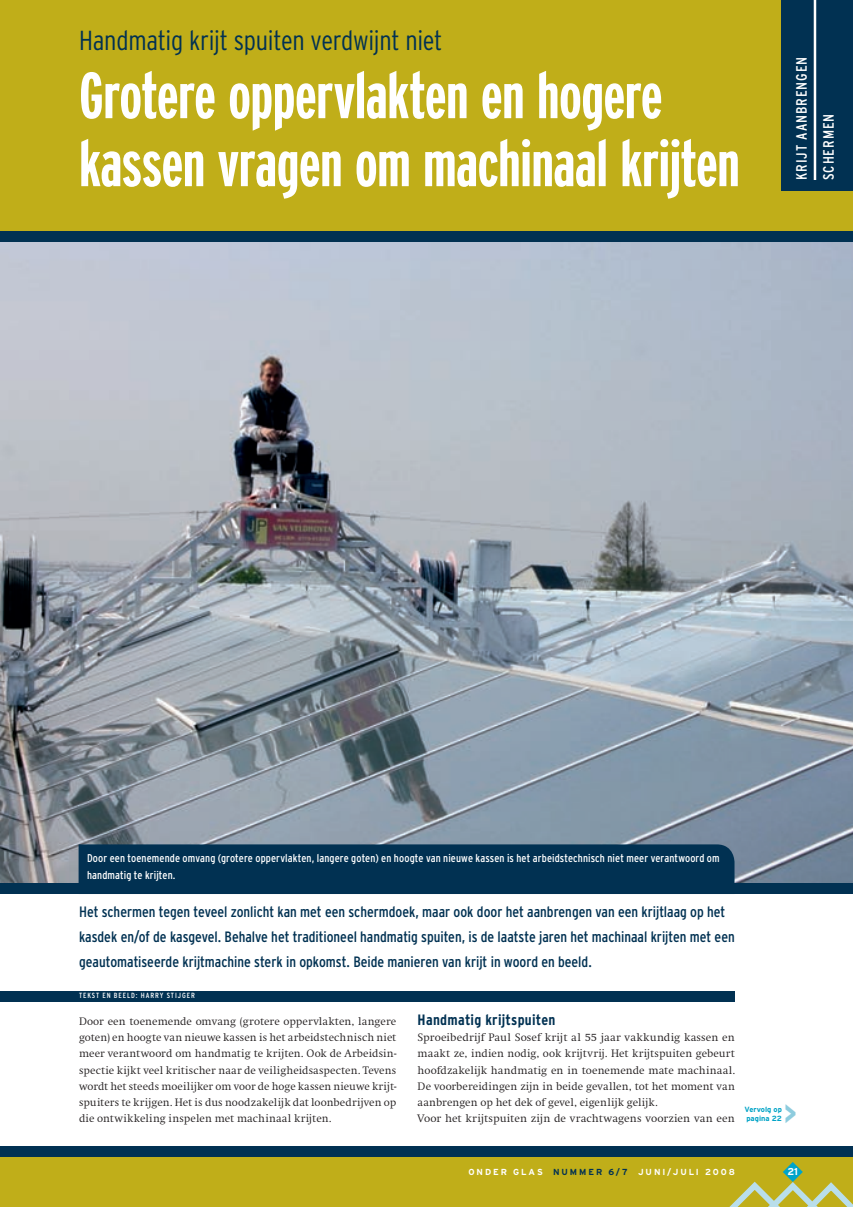
<style>
.page{position:relative;width:853px;height:1207px;background:#fff}
.page>*{position:absolute;margin:0;border:0;box-sizing:border-box;transform-origin:0 0}
.t1{font:700 extra-condensed 65px/68px "Interstate";letter-spacing:-.01em;color:#fff}
.t2{font:700 30px "Interstate";color:#8eccde}
.t3{font:300 condensed 27.5px "Interstate";letter-spacing:-.01em;color:#013152}
.t4{font:condensed 15px/25px "Interstate";color:#013152}
.t5{font:condensed 15px/27.1px "Interstate";letter-spacing:.06em;color:#fff}
.t6{font:700 condensed 15px "Interstate";letter-spacing:.015em;color:#013152}
.t7{font:300 11.25px/16.2px "Swift";letter-spacing:.01em;color:#231f20;text-align:justify}
.t8{font:condensed 11.25px/17.5px "Interstate";letter-spacing:.01em;color:#fff}
.t9{font:700 10px "Interstate";color:#fff}
.t10{font:700 8.75px "Interstate";letter-spacing:.22em;color:#fff}
.t11{font:condensed 7.5px "Interstate";letter-spacing:.12em;color:#fff}
.t12{font:700 7.5px/8.8px "Interstate";letter-spacing:-.015em;color:#00a3c6}
.s1{color:#013152}
</style>
<div class="page">
<div style="left:0;top:1146px;width:852px;height:61px;background:#c0ae19"></div>
<div style="left:0;top:0;width:852px;height:234px;background:#c0ae19"></div>
<div style="left:0;top:1146px;width:852px;height:10px;background:#013152"></div>
<img style="left:0;top:242px;width:852px;height:641px">
<div style="left:781px;top:0;width:71px;height:191px;background:#013152"></div>
<div style="left:0;top:883px;width:852px;height:11px;background:#013152"></div>
<div style="left:0;top:991px;width:734px;height:10px;background:#013152"></div>
<div style="left:79px;top:844px;width:655px;height:39px;background:#013152"></div>
<hr style="left:813px;top:0;width:3px;height:180px;background:#fff">
<div style="left:0;top:231px;width:852px;height:11px;background:#013152"></div>
<svg style="left:729px;top:1162px;width:124px;height:45px"></svg>
<h3 class="t3" style="left:79px;top:25px;width:365px">Handmatig krijt spuiten verdwijnt niet</h3>
<h1 class="t1" style="left:79px;top:61px;width:662px">Grotere oppervlakten en hogere kassen vragen om machinaal krijten</h1>
<h3 class="t5" style="left:787px;top:180px;width:125px;rotate:-90deg">KRIJT AANBRENGEN<br>SCHERMEN</h3>
<p class="t8" style="left:87px;top:849px;width:634px">Door een toenemende omvang (grotere oppervlakten, langere goten) en hoogte van nieuwe kassen is het arbeidstechnisch niet meer verantwoord om handmatig te krijten.</p>
<p class="t4" style="left:79px;top:899px;width:657px">Het schermen tegen teveel zonlicht kan met een schermdoek, maar ook door het aanbrengen van een krijtlaag op het kasdek en/of de kasgevel. Behalve het traditioneel handmatig spuiten, is de laatste jaren het machinaal krijten met een geautomatiseerde krijtmachine sterk in opkomst. Beide manieren van krijt in woord en beeld.</p>
<p class="t11" style="left:79px;top:991px;width:117px">TEKST EN BEELD: HARRY STIJGER</p>
<p class="t7" style="left:79px;top:1013px;width:319px">Door een toenemende omvang (grotere oppervlakten, langere goten) en hoogte van nieuwe kassen is het arbeidstechnisch niet meer verantwoord om handmatig te krijten. Ook de Arbeidsin&shy;spectie kijkt veel kritischer naar de veiligheidsaspecten. Tevens wordt het steeds moeilijker om voor de hoge kassen nieuwe krijt&shy;spuiters te krijgen. Het is dus noodzakelijk dat loonbedrijven op die ontwikkeling inspelen met machinaal krijten.</p>
<h3 class="t6" style="left:417px;top:1011px;width:139px">Handmatig krijtspuiten</h3>
<p class="t7" style="left:417px;top:1029px;width:319px;text-align:left">Sproeibedrijf Paul Sosef krijt al 55 jaar vakkundig kassen en maakt ze, indien nodig, ook krijtvrij. Het krijtspuiten gebeurt hoofdzakelijk handmatig en in toenemende mate machinaal.<br>De voorbereidingen zijn in beide gevallen, tot het moment van aanbrengen op het dek of gevel, eigenlijk gelijk.<br>Voor het krijtspuiten zijn de vrachtwagens voorzien van een</p>
<p class="t12" style="left:744px;top:1105px;width:39px">VERVOLG OP<br>PAGINA 22</p>
<h2 class="t2" style="left:783px;top:1097px;width:15px">&gt;</h2>
<p class="t10" style="left:468px;top:1167px;width:268px">ONDER GLAS <span class="s1">NUMMER 6/7</span> JUNI/JULI 2008</p>
<p class="t9" style="left:787px;top:1166px;width:12px">21</p>
</div>
